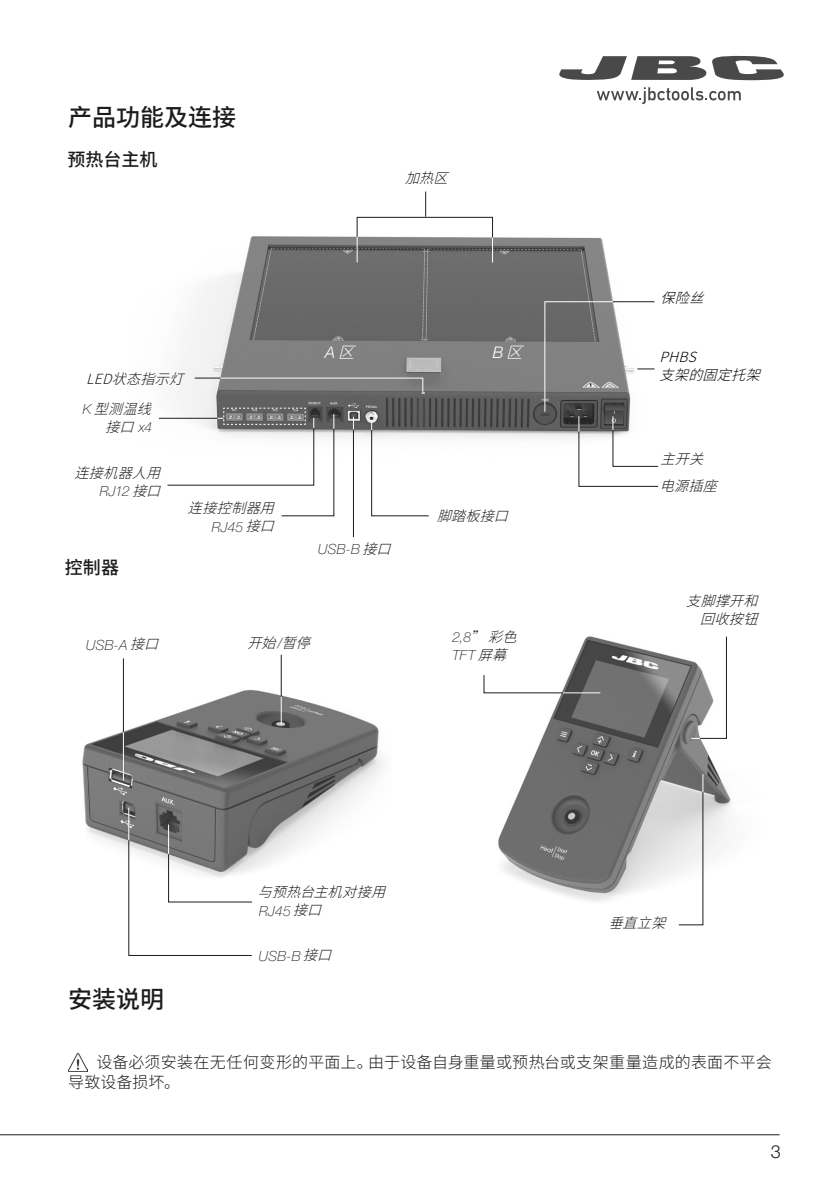
<style>
.page{position:relative;width:840px;height:1191px;background:#fff}
.page>*{position:absolute;margin:0;border:0;box-sizing:border-box;transform-origin:0 0}
.t1{font:500 24px "Source Han Sans CN";color:#1c1c1c}
.t2{font:500 18px "Source Han Sans CN";color:#1c1c1c}
.t3{font:300 18px "Helvetica Neue LT Std";color:#1c1c1c}
.t4{font:300 16px/20px "Source Han Sans CN";letter-spacing:.01em;color:#1c1c1c}
.Subtítulo_2{font:italic 300 16px "Helvetica Neue LT Std";color:#fff}
.Subtítulo_2-2{font:italic 300 14px/18.2px "Source Han Sans CN";color:#1c1c1c;text-align:right}
.Subtítulo_2-3{font:italic 100 14px "Helvetica Neue LT Std";letter-spacing:.02em;color:#1c1c1c}
.Subtítulo_2-4{font:italic 300 14px/18px "Source Han Sans CN";color:#000}
.s1{font-family:"Helvetica Neue LT Std";font-weight:100}
.s2{font-family:"Source Han Sans CN"}
.s3{font-family:"Source Han Sans CN";font-weight:300}
</style>
<div class="page">
<img style="left:82px;top:675px;width:301px;height:195px">
<img style="left:483px;top:636px;width:248px;height:279px">
<img style="left:158px;top:236px;width:501px;height:261px">
<hr style="left:0;top:1134px;width:779px;height:1px;background:#1c1c1c">
<hr style="left:123px;top:658px;width:1px;height:74px;background:#1c1c1c">
<hr style="left:485px;top:772px;width:31px;height:1px;background:#fff">
<svg style="left:281px;top:696px;width:1px;height:28px"></svg>
<hr style="left:123px;top:732px;width:1px;height:48px;background:#fff">
<svg style="left:128px;top:839px;width:124px;height:117px"></svg>
<hr style="left:128px;top:807px;width:1px;height:33px;background:#fff">
<hr style="left:168px;top:824px;width:1px;height:30px;background:#fff">
<svg style="left:483px;top:674px;width:80px;height:19px"></svg>
<hr style="left:562px;top:692px;width:38px;height:1px;background:#fff">
<svg style="left:677px;top:774px;width:26px;height:151px"></svg>
<svg style="left:690px;top:636px;width:36px;height:103px"></svg>
<hr style="left:353px;top:429px;width:1px;height:108px;background:#1c1c1c">
<hr style="left:159px;top:418px;width:58px;height:1px;background:#1c1c1c">
<hr style="left:281px;top:655px;width:1px;height:41px;background:#1c1c1c">
<svg style="left:167px;top:407px;width:167px;height:109px"></svg>
<svg style="left:353px;top:417px;width:1px;height:12px"></svg>
<svg style="left:371px;top:422px;width:58px;height:94px"></svg>
<svg style="left:356px;top:191px;width:137px;height:71px"></svg>
<svg style="left:544px;top:301px;width:114px;height:186px"></svg>
<svg style="left:194px;top:377px;width:229px;height:15px;background:#8f8f8f"></svg>
<svg style="left:559px;top:56px;width:224px;height:24px"></svg>
<svg style="left:596px;top:87px;width:144px;height:17px"></svg>
<img style="left:68px;top:1053px;width:19px;height:18px">
<p class="t1" style="left:68px;top:104px;width:169px">产品功能及连接</p>
<p class="t2" style="left:67px;top:150px;width:92px">预热台主机</p>
<p class="Subtítulo_2-2" style="left:405px;top:169px;width:55px">加热区</p>
<p class="Subtítulo_2-2" style="left:86px;top:370px;width:109px">LED状态指示灯</p>
<p class="Subtítulo_2-2" style="left:83px;top:400px;width:80px"><span class="s1">K</span> 型测温线</p>
<p class="Subtítulo_2-2" style="left:105px;top:418px;width:48px">接口<span class="s1">x4</span></p>
<p class="Subtítulo_2-2" style="left:74px;top:464px;width:98px">连接机器人用<br><span class="s1">RJ12</span> 接口</p>
<p class="t2" style="left:65px;top:557px;width:55px">控制器</p>
<p class="Subtítulo_2-2" style="left:188px;top:499px;width:98px">连接控制器用<br><span class="s1">RJ45</span> 接口</p>
<p class="Subtítulo_2" style="left:325px;top:343px;width:43px">A <span class="s2">区</span></p>
<p class="Subtítulo_2" style="left:492px;top:343px;width:43px">B <span class="s2">区</span></p>
<p class="Subtítulo_2-3" style="left:318px;top:541px;width:84px">USB-B <span class="s3">接口</span></p>
<p class="Subtítulo_2-2" style="left:437px;top:506px;width:83px">脚踏板接口</p>
<p class="Subtítulo_2-3" style="left:86px;top:636px;width:84px">USB-A <span class="s3">接口</span></p>
<p class="Subtítulo_2-2" style="left:247px;top:634px;width:75px">开始<span class="s1">/</span>暂停</p>
<p class="Subtítulo_2-3" style="left:452px;top:629px;width:76px">2,8<span class="s3">”彩色</span></p>
<p class="Subtítulo_2-3" style="left:452px;top:647px;width:66px">TFT <span class="s3">屏幕</span></p>
<p class="Subtítulo_2-4" style="left:660px;top:289px;width:55px">保险丝</p>
<p class="Subtítulo_2-4" style="left:659px;top:348px;width:112px">PHBS<br>支架的固定托架</p>
<p class="Subtítulo_2-2" style="left:660px;top:450px;width:55px">主开关</p>
<p class="Subtítulo_2-2" style="left:659px;top:476px;width:69px">电源插座</p>
<p class="Subtítulo_2-2" style="left:685px;top:592px;width:83px">支脚撑开和回收按钮</p>
<p class="t1" style="left:68px;top:986px;width:97px">安装说明</p>
<p class="Subtítulo_2-2" style="left:258px;top:883px;width:139px;text-align:left">与预热台主机对接用<br><span class="s1">RJ45</span> 接口</p>
<p class="Subtítulo_2-3" style="left:258px;top:947px;width:84px">USB-B <span class="s3">接口</span></p>
<p class="Subtítulo_2-2" style="left:608px;top:914px;width:69px">垂直立架</p>
<p class="t4" style="left:68px;top:1053px;width:705px;text-indent:28px">设备必须安装在无任何变形的平面上。由于设备自身重量或预热台或支架重量造成的表面不平会导致设备损坏。</p>
<p class="t3" style="left:770px;top:1140px;width:12px">3</p>
</div>
